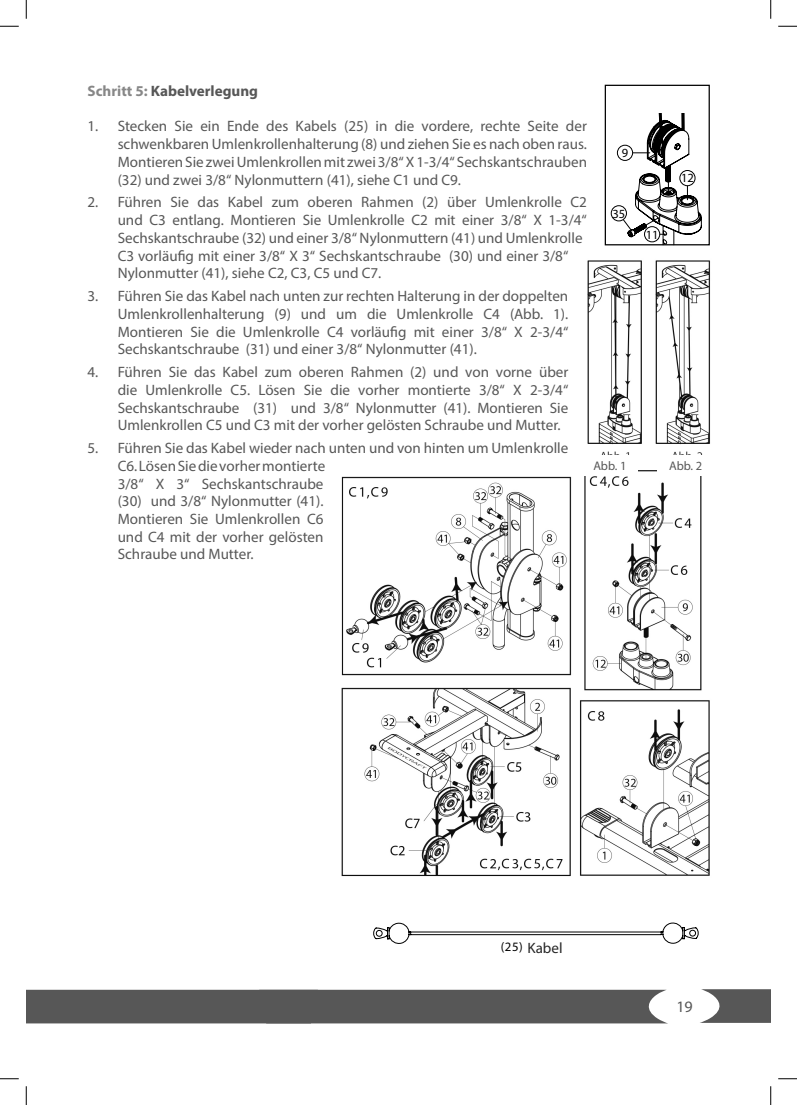
<style>
.page{position:relative;width:797px;height:1105px;background:#fff}
.page>*{position:absolute;margin:0;border:0;box-sizing:border-box;transform-origin:0 0}
.t1{font:16px "Myriad Pro";color:#575757}
.t2{font:15.12px/17.8px "Myriad Pro";color:#575757;text-align:justify}
.t3{font:700 15.12px "Myriad Pro";color:#575757}
.t4{font:15px "Myriad Pro";color:#262626}
.t5{font:12.75px "Myriad Pro";letter-spacing:.14em;color:#000}
.t6{font:12.5px "Myriad Pro";color:#575757}
.t7{font:12.5px "Myriad Pro";color:#000}
.s1{color:#878787}
</style>
<div class="page">
<svg style="left:373px;top:922px;width:325px;height:22px"></svg>
<img style="left:341px;top:260px;width:369px;height:617px">
<div style="left:604px;top:85px;width:105px;height:160px;border:1px solid #000"></div>
<svg style="left:611px;top:113px;width:91px;height:132px"></svg>
<div style="left:26px;top:990px;width:641px;height:33px;background:#575757"></div>
<svg style="left:700px;top:989px;width:70px;height:34px"></svg>
<div style="left:527px;top:937px;width:95px;height:20px;background:#fff"></div>
<div style="left:581px;top:455px;width:57px;height:20px;background:#fff"></div>
<div style="left:657px;top:455px;width:57px;height:20px;background:#fff"></div>
<svg style="left:0;top:25px;width:19px;height:2px"></svg>
<svg style="left:778px;top:25px;width:19px;height:2px"></svg>
<svg style="left:0;top:1078px;width:19px;height:1px"></svg>
<svg style="left:778px;top:1078px;width:19px;height:1px"></svg>
<svg style="left:25px;top:0;width:2px;height:19px"></svg>
<svg style="left:25px;top:1086px;width:2px;height:19px"></svg>
<svg style="left:770px;top:0;width:1px;height:19px"></svg>
<svg style="left:770px;top:1086px;width:1px;height:19px"></svg>
<p class="t3" style="left:88px;top:81px;width:172px"><span class="s1">Schritt 5:</span> Kabelverlegung</p>
<p class="t2" style="left:118px;top:117px;width:471px;text-indent:-30px">1. Stecken Sie ein Ende des Kabels (25) in die vordere, rechte Seite der schwenkbaren Umlenkrollenhalterung (8) und ziehen Sie es nach oben raus.<br>Montieren Sie zwei Umlenkrollen mit zwei 3/8“ X 1-3/4“ Sechskantschrauben (32) und zwei 3/8“ Nylonmuttern (41), siehe C1 und C9.</p>
<p class="t2" style="left:118px;top:193px;width:471px;text-align:left;text-indent:-30px">2. Führen Sie das Kabel zum oberen Rahmen (2) über Umlenkrolle C2 und C3 entlang. Montieren Sie Umlenkrolle C2 mit einer 3/8“ X 1-3/4“ Sechskantschraube (32) und einer 3/8“ Nylonmuttern (41) und Umlenkrolle C3 vorläufig mit einer 3/8“ X 3“ Sechskantschraube (30) und einer 3/8“ Nylonmutter (41), siehe C2, C3, C5 und C7.</p>
<p class="t2" style="left:118px;top:287px;width:452px;text-indent:-30px">3. Führen Sie das Kabel nach unten zur rechten Halterung in der doppelten Umlenkrollenhalterung (9) und um die Umlenkrolle C4 (Abb. 1).<br>Montieren Sie die Umlenkrolle C4 vorläufig mit einer 3/8“ X 2-3/4“ Sechskantschraube (31) und einer 3/8“ Nylonmutter (41).</p>
<p class="t2" style="left:118px;top:363px;width:452px;text-indent:-30px">4. Führen Sie das Kabel zum oberen Rahmen (2) und von vorne über die Umlenkrolle C5. Lösen Sie die vorher montierte 3/8“ X 2-3/4“ Sechskantschraube (31) und 3/8“ Nylonmutter (41). Montieren Sie Umlenkrollen C5 und C3 mit der vorher gelösten Schraube und Mutter.</p>
<p class="t2" style="left:118px;top:439px;width:452px;text-align:left;text-indent:-30px">5. Führen Sie das Kabel wieder nach unten und von hinten um Umlenkrolle C6. Lösen Sie die vorher montierte<br>3/8“ X 3“ Sechskantschraube<br>(30) und 3/8“ Nylonmutter (41).<br>Montieren Sie Umlenkrollen C6<br>und C4 mit der vorher gelösten<br>Schraube und Mutter.</p>
<p class="t7" style="left:622px;top:145px;width:8px">9</p>
<p class="t7" style="left:681px;top:171px;width:14px">12</p>
<p class="t7" style="left:612px;top:206px;width:14px">35</p>
<p class="t7" style="left:646px;top:227px;width:14px">11</p>
<p class="t6" style="left:593px;top:458px;width:35px">Abb. 1</p>
<p class="t6" style="left:669px;top:458px;width:35px">Abb. 2</p>
<p class="t5" style="left:500px;top:939px;width:70px">(25) CABLE</p>
<p class="t4" style="left:527px;top:938px;width:37px">Kabel</p>
<p class="t1" style="left:676px;top:997px;width:18px">19</p>
</div>
